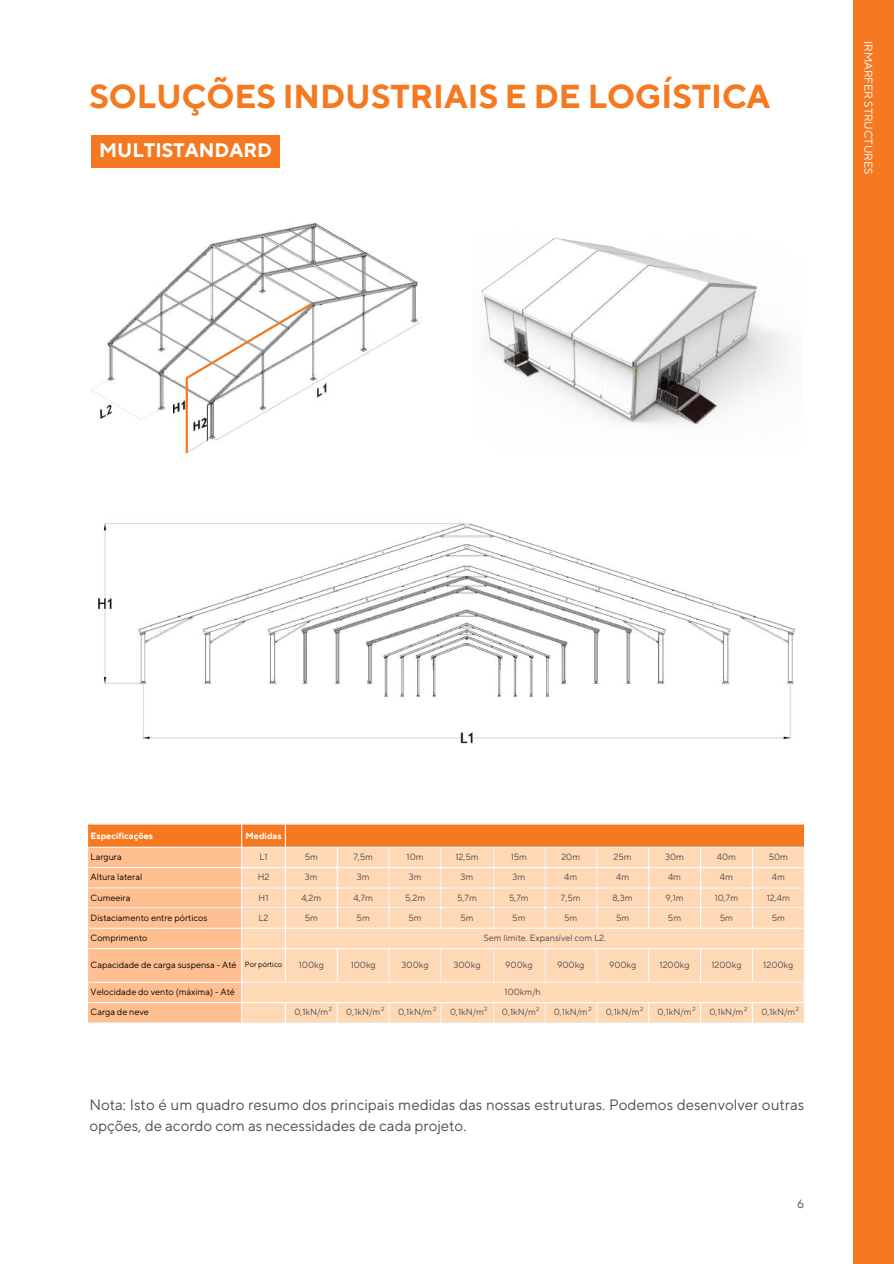
<style>
.page{position:relative;width:894px;height:1264px;background:#fff}
.page>*{position:absolute;margin:0;border:0;box-sizing:border-box;transform-origin:0 0}
.t1{font:700 33px "TT Norms Pro";color:#f47920}
.t2{font:700 19.5px "TT Norms Pro";color:#fff}
.t3{font:15px/21.3px "TT Norms Pro";color:#4d4d4f}
.t4{font:12px "TT Norms Pro";color:#4d4d4f}
.t5{font:11.25px "TT Norms Pro";color:#fff}
.t6{font:9px "TT Norms Pro";color:#4d4d4f}
.t7{font:9px "TT Norms Pro";color:#000}
.t8{font:700 9px "TT Norms Pro";color:#fff}
.t9{font:6px "TT Norms Pro";color:#4d4d4f}
.s1{font-size:7.5px}
</style>
<div class="page">
<svg style="left:88px;top:823px;width:716px;height:200px;background:#fdcaa0"></svg>
<hr style="left:88px;top:823px;width:715px;height:1px;background:#fff">
<hr style="left:88px;top:846px;width:715px;height:1px;background:#fff">
<hr style="left:88px;top:867px;width:715px;height:1px;background:#fff">
<hr style="left:88px;top:887px;width:715px;height:1px;background:#fff">
<hr style="left:88px;top:907px;width:715px;height:1px;background:#fff">
<hr style="left:88px;top:927px;width:715px;height:1px;background:#fff">
<hr style="left:88px;top:948px;width:715px;height:1px;background:#fff">
<hr style="left:88px;top:981px;width:716px;height:1px;background:#fff">
<hr style="left:88px;top:1002px;width:716px;height:1px;background:#fff">
<hr style="left:88px;top:1022px;width:715px;height:1px;background:#fff">
<img style="left:96px;top:523px;width:700px;height:221px">
<img style="left:481px;top:237px;width:306px;height:188px">
<img style="left:91px;top:223px;width:329px;height:231px">
<svg style="left:183px;top:300px;width:132px;height:81px"></svg>
<hr style="left:186px;top:378px;width:2px;height:75px;background:#f47920">
<hr style="left:207px;top:405px;width:1px;height:36px;background:#4d4d4f">
<svg style="left:205px;top:401px;width:8px;height:6px"></svg>
<div style="left:91px;top:135px;width:189px;height:32px;background:#f47920"></div>
<div style="left:852px;top:0;width:41px;height:1263px;background:#f47920"></div>
<h1 class="t1" style="left:89px;top:77px;width:682px">SOLUÇÕES INDUSTRIAIS E DE LOGÍSTICA</h1>
<h2 class="t2" style="left:99px;top:138px;width:174px">MULTISTANDARD</h2>
<p class="t5" style="left:874px;top:41px;width:135px;rotate:90deg">IRMARFER STRUCTURES</p>
<p class="t8" style="left:91px;top:830px;width:64px">Especificações</p>
<p class="t8" style="left:245px;top:830px;width:37px">Medidas</p>
<p class="t7" style="left:91px;top:851px;width:33px">Largura</p>
<p class="t6" style="left:259px;top:851px;width:10px">L1</p>
<p class="t6" style="left:304px;top:851px;width:15px">5m</p>
<p class="t6" style="left:353px;top:851px;width:21px">7,5m</p>
<p class="t6" style="left:406px;top:851px;width:19px">10m</p>
<p class="t6" style="left:455px;top:851px;width:25px">12,5m</p>
<p class="t6" style="left:510px;top:851px;width:18px">15m</p>
<p class="t6" style="left:561px;top:851px;width:20px">20m</p>
<p class="t6" style="left:613px;top:851px;width:20px">25m</p>
<p class="t6" style="left:665px;top:851px;width:20px">30m</p>
<p class="t6" style="left:716px;top:851px;width:21px">40m</p>
<p class="t6" style="left:768px;top:851px;width:21px">50m</p>
<p class="t7" style="left:91px;top:871px;width:53px">Altura lateral</p>
<p class="t6" style="left:257px;top:871px;width:13px">H2</p>
<p class="t6" style="left:305px;top:871px;width:14px">3m</p>
<p class="t6" style="left:357px;top:871px;width:14px">3m</p>
<p class="t6" style="left:408px;top:871px;width:14px">3m</p>
<p class="t6" style="left:460px;top:871px;width:14px">3m</p>
<p class="t6" style="left:512px;top:871px;width:14px">3m</p>
<p class="t6" style="left:564px;top:871px;width:15px">4m</p>
<p class="t6" style="left:616px;top:871px;width:15px">4m</p>
<p class="t6" style="left:667px;top:871px;width:15px">4m</p>
<p class="t6" style="left:719px;top:871px;width:15px">4m</p>
<p class="t6" style="left:771px;top:871px;width:15px">4m</p>
<p class="t7" style="left:91px;top:892px;width:41px">Cumeeira</p>
<p class="t6" style="left:258px;top:892px;width:11px">H1</p>
<p class="t6" style="left:301px;top:892px;width:22px">4,2m</p>
<p class="t6" style="left:353px;top:892px;width:21px">4,7m</p>
<p class="t6" style="left:405px;top:892px;width:22px">5,2m</p>
<p class="t6" style="left:457px;top:892px;width:21px">5,7m</p>
<p class="t6" style="left:509px;top:892px;width:21px">5,7m</p>
<p class="t6" style="left:560px;top:892px;width:21px">7,5m</p>
<p class="t6" style="left:612px;top:892px;width:22px">8,3m</p>
<p class="t6" style="left:665px;top:892px;width:20px">9,1m</p>
<p class="t6" style="left:714px;top:892px;width:25px">10,7m</p>
<p class="t6" style="left:766px;top:892px;width:25px">12,4m</p>
<p class="t7" style="left:91px;top:912px;width:118px">Distaciamento entre pórticos</p>
<p class="t6" style="left:258px;top:912px;width:11px">L2</p>
<p class="t6" style="left:304px;top:912px;width:15px">5m</p>
<p class="t6" style="left:356px;top:912px;width:15px">5m</p>
<p class="t6" style="left:408px;top:912px;width:15px">5m</p>
<p class="t6" style="left:460px;top:912px;width:15px">5m</p>
<p class="t6" style="left:512px;top:912px;width:15px">5m</p>
<p class="t6" style="left:564px;top:912px;width:15px">5m</p>
<p class="t6" style="left:616px;top:912px;width:15px">5m</p>
<p class="t6" style="left:667px;top:912px;width:15px">5m</p>
<p class="t6" style="left:719px;top:912px;width:15px">5m</p>
<p class="t6" style="left:771px;top:912px;width:15px">5m</p>
<p class="t7" style="left:91px;top:932px;width:58px">Comprimento</p>
<p class="t6" style="left:483px;top:932px;width:124px">Sem limite. Expansível com L2.</p>
<p class="t7" style="left:91px;top:959px;width:193px">Capacidade de carga suspensa - Até <span class="s1">Por pórtico</span></p>
<p class="t6" style="left:299px;top:959px;width:27px">100kg</p>
<p class="t6" style="left:350px;top:959px;width:27px">100kg</p>
<p class="t6" style="left:401px;top:959px;width:29px">300kg</p>
<p class="t6" style="left:453px;top:959px;width:29px">300kg</p>
<p class="t6" style="left:505px;top:959px;width:29px">900kg</p>
<p class="t6" style="left:557px;top:959px;width:29px">900kg</p>
<p class="t6" style="left:609px;top:959px;width:29px">900kg</p>
<p class="t6" style="left:659px;top:959px;width:32px">1200kg</p>
<p class="t6" style="left:711px;top:959px;width:32px">1200kg</p>
<p class="t6" style="left:763px;top:959px;width:32px">1200kg</p>
<p class="t7" style="left:91px;top:986px;width:146px">Velocidade do vento (máxima) - Até</p>
<p class="t6" style="left:504px;top:986px;width:38px">100km/h</p>
<p class="t7" style="left:91px;top:1006px;width:60px">Carga de neve</p>
<p class="t6" style="left:294px;top:1006px;width:35px">0,1kN/m</p>
<p class="t6" style="left:346px;top:1006px;width:35px">0,1kN/m</p>
<p class="t6" style="left:398px;top:1006px;width:35px">0,1kN/m</p>
<p class="t6" style="left:450px;top:1006px;width:35px">0,1kN/m</p>
<p class="t6" style="left:502px;top:1006px;width:35px">0,1kN/m</p>
<p class="t6" style="left:553px;top:1006px;width:35px">0,1kN/m</p>
<p class="t6" style="left:605px;top:1006px;width:35px">0,1kN/m</p>
<p class="t6" style="left:657px;top:1006px;width:35px">0,1kN/m</p>
<p class="t6" style="left:709px;top:1006px;width:35px">0,1kN/m</p>
<p class="t6" style="left:761px;top:1006px;width:35px">0,1kN/m</p>
<p class="t9" style="left:328px;top:1004px;width:5px">2</p>
<p class="t9" style="left:381px;top:1004px;width:5px">2</p>
<p class="t9" style="left:433px;top:1004px;width:5px">2</p>
<p class="t9" style="left:484px;top:1004px;width:5px">2</p>
<p class="t9" style="left:536px;top:1004px;width:5px">2</p>
<p class="t9" style="left:588px;top:1004px;width:5px">2</p>
<p class="t9" style="left:640px;top:1004px;width:5px">2</p>
<p class="t9" style="left:692px;top:1004px;width:5px">2</p>
<p class="t9" style="left:743px;top:1004px;width:5px">2</p>
<p class="t9" style="left:795px;top:1004px;width:5px">2</p>
<h3 class="t3" style="left:89px;top:1094px;width:716px">Nota: Isto é um quadro resumo dos principais medidas das nossas estruturas. Podemos desenvolver outras opções, de acordo com as necessidades de cada projeto.</h3>
<h3 class="t4" style="left:797px;top:1196px;width:9px">6</h3>
</div>
